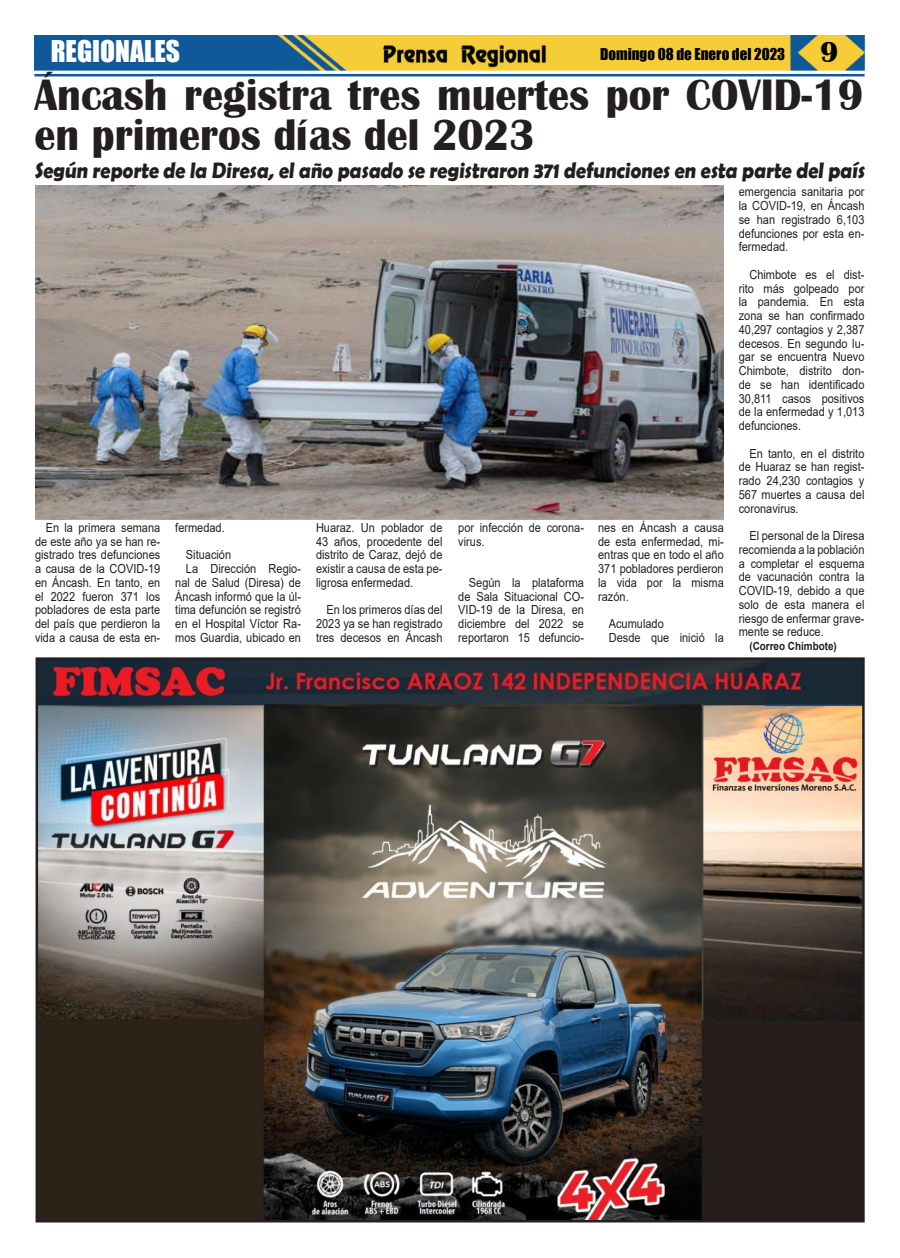
<style>
.page{position:relative;width:900px;height:1258px;background:#fff}
.page>*{position:absolute;margin:0;border:0;box-sizing:border-box;transform-origin:0 0}
.t1{font:700 45.38px/40px "Britannic";color:#231f20;scale:.93 1}
.t2{font:27.5px "Impact";color:#fff}
.t3{font:700 22.5px "Berlin Sans FB Demi";color:#231f20;scale:.9 1}
.t4{font:15px "Impact";color:#000}
.t5{font:12.5px/13.8px "Arial";color:#231f20;text-align:justify;scale:.88 1}
.t6{font:700 11.25px "Arial";color:#231f20;scale:.88 1}
.s1{font-family:"Britannic";font-weight:700;font-size:30px}
</style>
<div class="page">
<img style="left:34px;top:35px;width:831px;height:36px">
<hr style="left:34px;top:74px;width:831px;height:2px;background:#0f5998">
<img style="left:380px;top:41px;width:169px;height:27px">
<img style="left:39px;top:660px;width:823px;height:559px">
<img style="left:35px;top:186px;width:689px;height:333px">
<h2 class="t2" style="left:51px;top:37px;width:131px">REGIONALES</h2>
<p class="t4" style="left:600px;top:48px;width:240px">Domingo 08 de Enero del 2023 <span class="s1">9</span></p>
<h1 class="t1" style="left:34px;top:75px;width:893px">Áncash registra tres muertes por COVID-19 en primeros días del 2023</h1>
<h3 class="t3" style="left:34px;top:157px;width:927px">Según reporte de la Diresa, el año pasado se registraron 371 defunciones en esta parte del país</h3>
<p class="t5" style="left:35px;top:522px;width:144px;text-indent:11px">En la primera semana de este año ya se han re&shy;gistrado tres defunciones a causa de la COVID-19 en Áncash. En tanto, en el 2022 fueron 371 los pobladores de esta parte del país que perdieron la vida a causa de esta en-</p>
<p class="t5" style="left:175px;top:522px;width:58px">fermedad.</p>
<p class="t5" style="left:186px;top:549px;width:53px">Situación</p>
<p class="t5" style="left:186px;top:563px;width:132px">La Dirección Regio-</p>
<p class="t5" style="left:175px;top:577px;width:144px">nal de Salud (Diresa) de</p>
<p class="t5" style="left:175px;top:590px;width:144px">Áncash informó que la úl-</p>
<p class="t5" style="left:175px;top:604px;width:144px">tima defunción se registró</p>
<p class="t5" style="left:175px;top:618px;width:144px">en el Hospital Víctor Ra-</p>
<p class="t5" style="left:175px;top:632px;width:144px">mos Guardia, ubicado en</p>
<p class="t5" style="left:316px;top:522px;width:145px">Huaraz. Un poblador de 43 años, procedente del distrito de Caraz, dejó de existir a causa de esta pe&shy;ligrosa enfermedad.</p>
<p class="t5" style="left:316px;top:604px;width:145px;text-indent:11px">En los primeros días del 2023 ya se han registrado tres decesos en Áncash</p>
<p class="t5" style="left:458px;top:522px;width:144px">por infección de corona&shy;virus.</p>
<p class="t5" style="left:458px;top:577px;width:144px;text-indent:11px">Según la plataforma de Sala Situacional CO-VID-19 de la Diresa, en diciembre del 2022 se reportaron 15 defuncio-</p>
<p class="t5" style="left:598px;top:522px;width:144px">nes en Áncash a causa de esta enfermedad, mi&shy;entras que en todo el año 371 pobladores perdieron la vida por la misma razón.</p>
<p class="t5" style="left:609px;top:618px;width:132px">Acumulado<br>Desde que inició la</p>
<p class="t5" style="left:739px;top:186px;width:144px">emergencia sanitaria por la COVID-19, en Áncash se han registrado 6,103 defunciones por esta en&shy;fermedad.</p>
<p class="t5" style="left:739px;top:269px;width:144px;text-indent:11px">Chimbote es el dist&shy;rito más golpeado por la pandemia. En esta zona se han confirmado 40,297 contagios y 2,387 decesos. En segundo lu&shy;gar se encuentra Nuevo Chimbote, distrito don&shy;de se han identificado 30,811 casos positivos de la enfermedad y 1,013 defunciones.</p>
<p class="t5" style="left:739px;top:447px;width:144px;text-indent:11px">En tanto, en el distrito de Huaraz se han regist&shy;rado 24,230 contagios y 567 muertes a causa del coronavirus.</p>
<p class="t5" style="left:739px;top:530px;width:144px;text-indent:11px">El personal de la Diresa recomienda a la población a completar el esquema de vacunación contra la COVID-19, debido a que solo de esta manera el riesgo de enfermar grave&shy;mente se reduce.</p>
<p class="t6" style="left:749px;top:642px;width:101px">(Correo Chimbote)</p>
</div>
